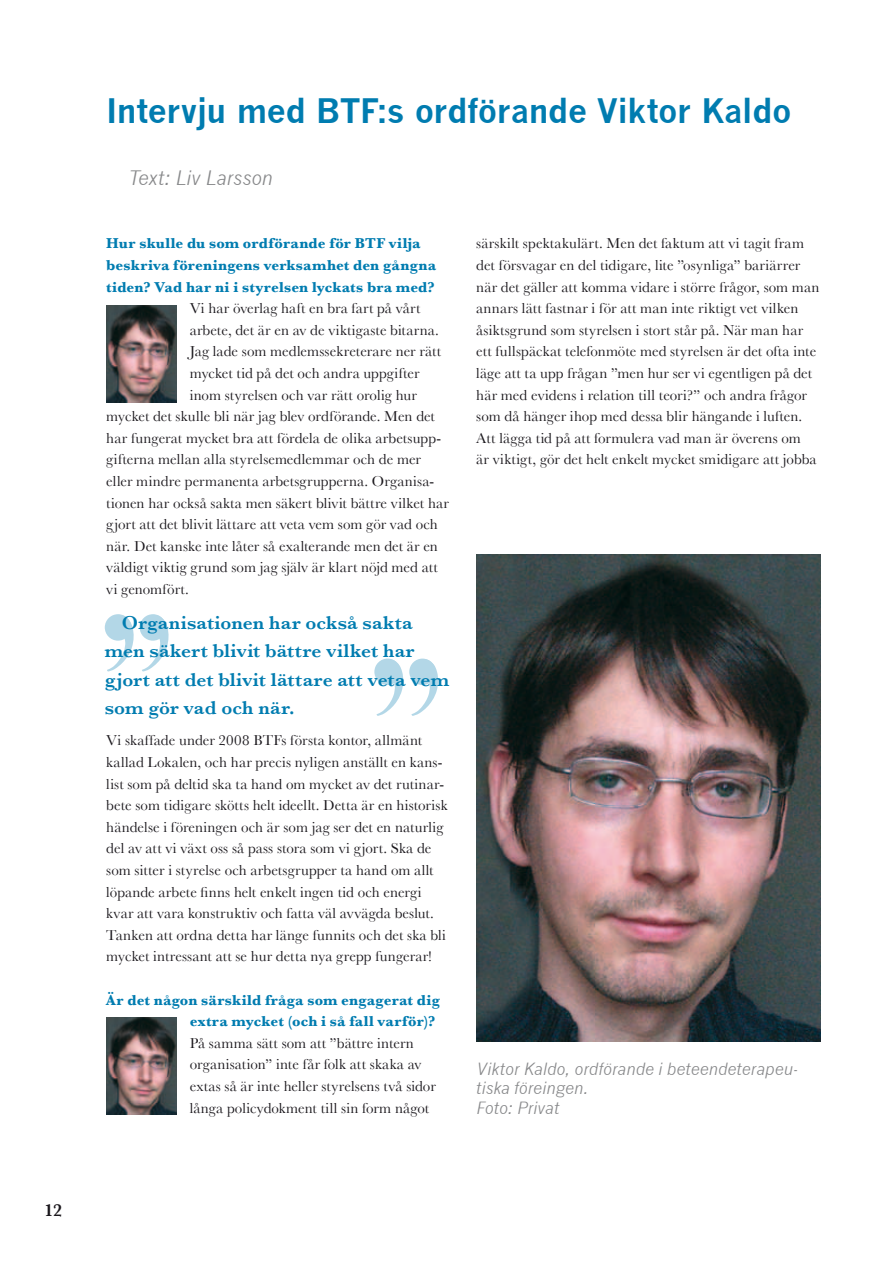
<style>
.page{position:relative;width:893px;height:1263px;background:#fff}
.page>*{position:absolute;margin:0;border:0;box-sizing:border-box;transform-origin:0 0}
.t1{font:700 33px "News Gothic";letter-spacing:-.01em;color:#007cb0}
.t2{font:600 19.5px/28.5px "Baskerville";letter-spacing:.005em;color:#007cb0}
.t3{font:italic 19.5px "News Gothic";letter-spacing:-.005em;color:#87888a}
.t4{font:600 18px "Baskerville";color:#1a171c}
.t5{font:italic 16.5px/19.8px "News Gothic";color:#87888a}
.t6{font:15px/21.6px "Baskerville";letter-spacing:.01em;color:#1a171c}
.t7{font:700 15px/21.6px "Baskerville";letter-spacing:.015em;color:#007cb0}
</style>
<div class="page">
<img style="left:476px;top:554px;width:345px;height:487px">
<img style="left:106px;top:306px;width:71px;height:96px">
<img style="left:106px;top:1018px;width:71px;height:96px">
<div style="left:105px;top:614px;width:26px;height:27px;background:#b3d7e7;border-radius:50%"></div>
<div style="left:140px;top:614px;width:26px;height:27px;background:#b3d7e7;border-radius:50%"></div>
<svg style="left:106px;top:614px;width:28px;height:58px"></svg>
<svg style="left:141px;top:614px;width:28px;height:58px"></svg>
<svg style="left:374px;top:658px;width:27px;height:27px"></svg>
<svg style="left:409px;top:658px;width:27px;height:27px"></svg>
<svg style="left:376px;top:658px;width:28px;height:58px"></svg>
<svg style="left:411px;top:658px;width:28px;height:58px"></svg>
<p class="t4" style="left:45px;top:1200px;width:19px">12</p>
<h1 class="t1" style="left:106px;top:91px;width:686px">Intervju med BTF:s ordförande Viktor Kaldo</h1>
<h2 class="t3" style="left:129px;top:166px;width:146px">Text: Liv Larsson</h2>
<p class="t7" style="left:106px;top:233px;width:331px">Hur skulle du som ordförande för BTF vilja beskriva föreningens verksamhet den gångna tiden? Vad har ni i styrelsen lyckats bra med?</p>
<p class="t6" style="left:190px;top:297px;width:232px">Vi har överlag haft en bra fart på vårt</p>
<p class="t6" style="left:190px;top:319px;width:251px">arbete, det är en av de viktigaste bitarna.</p>
<p class="t6" style="left:190px;top:341px;width:253px">Jag lade som medlemssekreterare ner rätt</p>
<p class="t6" style="left:190px;top:362px;width:231px">mycket tid på det och andra uppgifter</p>
<p class="t6" style="left:190px;top:384px;width:229px">inom styrelsen och var rätt orolig hur</p>
<p class="t6" style="left:106px;top:405px;width:330px">mycket det skulle bli när jag blev ordförande. Men det</p>
<p class="t6" style="left:106px;top:427px;width:336px">har fungerat mycket bra att fördela de olika arbetsupp-</p>
<p class="t6" style="left:106px;top:449px;width:316px">gifterna mellan alla styrelsemedlemmar och de mer</p>
<p class="t6" style="left:106px;top:470px;width:329px">eller mindre permanenta arbetsgrupperna. Organisa-</p>
<p class="t6" style="left:106px;top:492px;width:344px">tionen har också sakta men säkert blivit bättre vilket har</p>
<p class="t6" style="left:106px;top:513px;width:333px">gjort att det blivit lättare att veta vem som gör vad och</p>
<p class="t6" style="left:106px;top:535px;width:333px">när. Det kanske inte låter så exalterande men det är en</p>
<p class="t6" style="left:106px;top:557px;width:333px">väldigt viktig grund som jag själv är klart nöjd med att</p>
<p class="t6" style="left:106px;top:578px;width:84px">vi genomfört.</p>
<h2 class="t2" style="left:105px;top:608px;width:346px;text-indent:17px">Organisationen har också sakta men säkert blivit bättre vilket har gjort att det blivit lättare att veta vem som gör vad och när.</h2>
<p class="t6" style="left:106px;top:729px;width:343px">Vi skaffade under 2008 BTFs första kontor, allmänt kallad Lokalen, och har precis nyligen anställt en kans&shy;list som på deltid ska ta hand om mycket av det rutinar&shy;bete som tidigare skötts helt ideellt. Detta är en historisk händelse i föreningen och är som jag ser det en naturlig del av att vi växt oss så pass stora som vi gjort. Ska de som sitter i styrelse och arbetsgrupper ta hand om allt löpande arbete finns helt enkelt ingen tid och energi kvar att vara konstruktiv och fatta väl avvägda beslut.<br>Tanken att ordna detta har länge funnits och det ska bli mycket intressant att se hur detta nya grepp fungerar!</p>
<p class="t7" style="left:106px;top:989px;width:335px;text-align:right">Är det någon särskild fråga som engagerat dig extra mycket (och i så fall varför)?</p>
<p class="t6" style="left:190px;top:1032px;width:248px">På samma sätt som att ”bättre intern organisation” inte får folk att skaka av extas så är inte heller styrelsens två sidor långa policydokment till sin form något</p>
<p class="t6" style="left:476px;top:233px;width:345px">särskilt spektakulärt. Men det faktum att vi tagit fram det försvagar en del tidigare, lite ”osynliga” bariärrer när det gäller att komma vidare i större frågor, som man annars lätt fastnar i för att man inte riktigt vet vilken åsiktsgrund som styrelsen i stort står på. När man har ett fullspäckat telefonmöte med styrelsen är det ofta inte läge att ta upp frågan ”men hur ser vi egentligen på det här med evidens i relation till teori?” och andra frågor som då hänger ihop med dessa blir hängande i luften.<br>Att lägga tid på att formulera vad man är överens om<br>är viktigt, gör det helt enkelt mycket smidigare att jobba</p>
<p class="t5" style="left:476px;top:1058px;width:323px">Viktor Kaldo, ordförande i beteendeterapeu&shy;tiska föreingen.<br>Foto: Privat</p>
</div>
